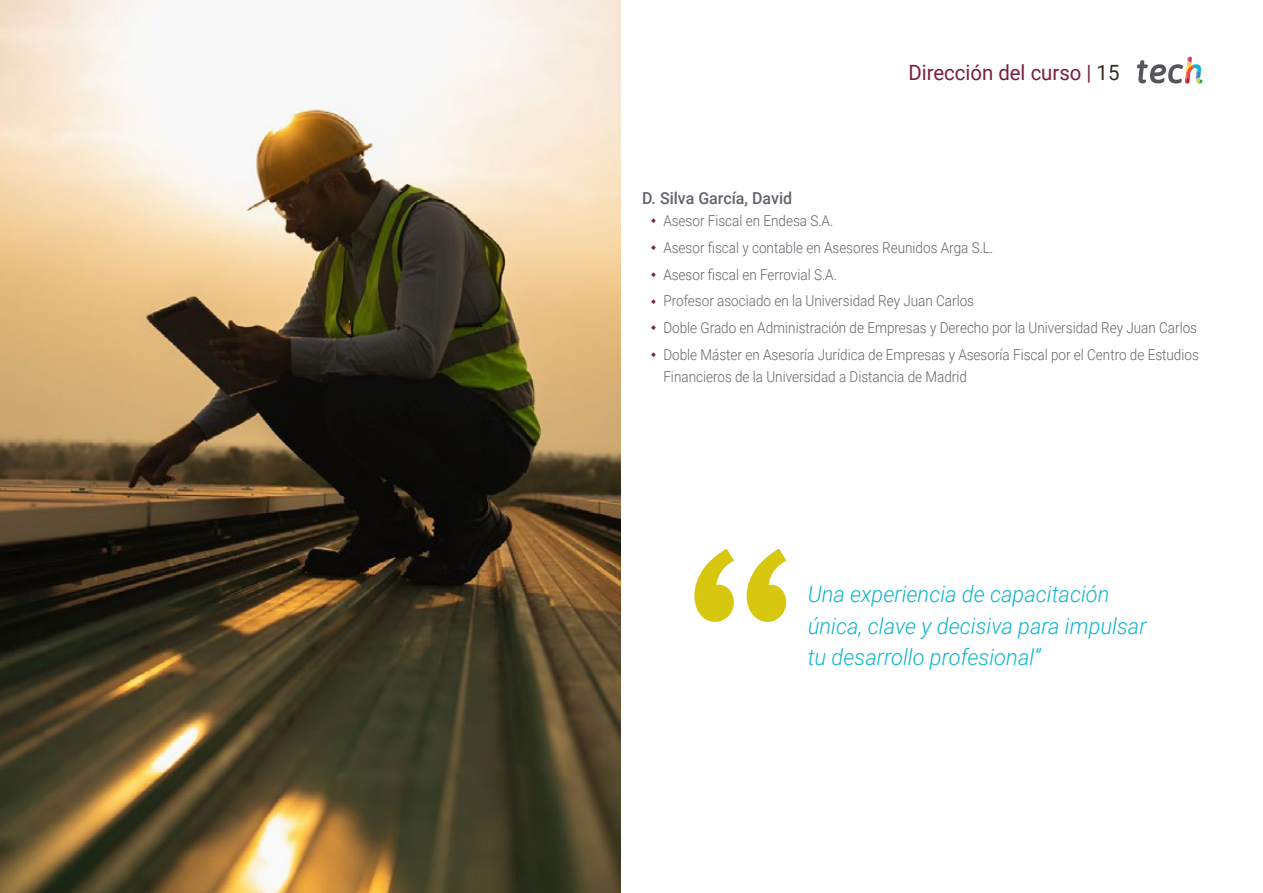
<style>
.page{position:relative;width:1263px;height:893px;background:#fff}
.page>*{position:absolute;margin:0;border:0;box-sizing:border-box;transform-origin:0 0}
.t1{font:italic 300 22.5px/31.5px "Roboto";color:#0fb6cf}
.t2{font:21px "Roboto";color:#791e3c}
.t3{font:500 16.5px "Roboto";color:#61646a}
.t4{font:300 15px/26.7px "Roboto";color:#61646a;scale:.9 1}
.s1{color:#312e20}
</style>
<div class="page">
<img style="left:0;top:0;width:621px;height:893px">
<svg style="left:1137px;top:57px;width:65px;height:27px"></svg>
<svg style="left:694px;top:549px;width:92px;height:73px"></svg>
<h2 class="t2" style="left:908px;top:57px;width:213px">Dirección del curso | <span class="s1">15</span></h2>
<p class="t3" style="left:642px;top:186px;width:152px">D. Silva García, David</p>
<p class="t4" style="left:663px;top:207px;width:596px">Asesor Fiscal en Endesa S.A.<br>Asesor fiscal y contable en Asesores Reunidos Arga S.L.<br>Asesor fiscal en Ferrovial S.A.<br>Profesor asociado en la Universidad Rey Juan Carlos<br>Doble Grado en Administración de Empresas y Derecho por la Universidad Rey Juan Carlos Doble Máster en Asesoría Jurídica de Empresas y Asesoría Fiscal por el Centro de Estudios</p>
<p class="t4" style="left:663px;top:363px;width:339px">Financieros de la Universidad a Distancia de Madrid</p>
<h1 class="t1" style="left:808px;top:578px;width:340px">Una experiencia de capacitación única, clave y decisiva para impulsar tu desarrollo profesional”</h1>
</div>
